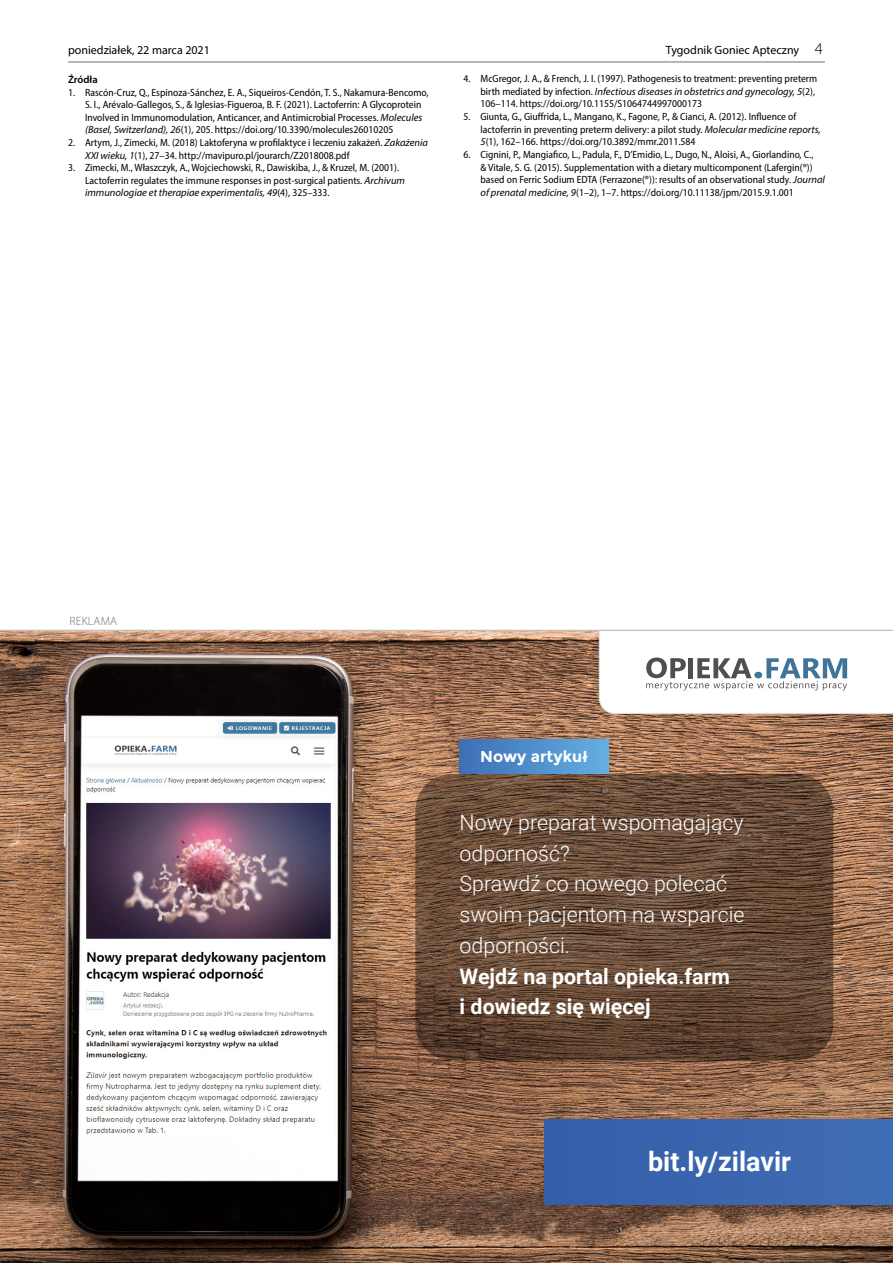
<style>
.page{position:relative;width:893px;height:1263px;background:#fff}
.page>*{position:absolute;margin:0;border:0;box-sizing:border-box;transform-origin:0 0}
.t1{font:700 27px "Roboto";color:#fff}
.t2{font:300 21.3px/30.8px "Roboto";color:#fff}
.t3{font:700 15.75px "Montserrat";color:#fff}
.t4{font:12px "Myriad Pro";color:#000}
.A11_Napis__REKLAMA{font:300 12px "Myriad Pro";letter-spacing:.02em;color:#706f6f}
.t5{font:semi-condensed 10.5px/12.6px "Myriad Pro";color:#000}
.A09_Nagłówek_piśmien{font:600 10.5px "Myriad Pro";color:#000}
.s1{font-weight:300;font-size:16.5px}
.s2{font-style:italic;font-stretch:normal}
.s3{font-weight:700}
</style>
<div class="page">
<hr style="left:68px;top:62px;width:757px;height:1px;background:#706f6f">
<img style="left:0;top:631px;width:893px;height:632px">
<div style="left:544px;top:1119px;width:349px;height:85px;background:#3a65ae"></div>
<svg style="left:599px;top:631px;width:294px;height:83px"></svg>
<svg style="left:415px;top:774px;width:418px;height:286px;background:#654936"></svg>
<img style="left:446px;top:726px;width:176px;height:61px">
<div style="left:460px;top:739px;width:148px;height:34px;background:linear-gradient(to right,#3e6fb5,#62afe2)"></div>
<img style="left:83px;top:719px;width:253px;height:417px">
<p class="t4" style="left:68px;top:42px;width:143px">poniedziałek, 22 marca 2021</p>
<p class="t4" style="left:666px;top:42px;width:158px">Tygodnik Goniec Apteczny <span class="s1">4</span></p>
<p class="A09_Nagłówek_piśmien" style="left:68px;top:73px;width:31px">Źródła</p>
<p class="t5" style="left:85px;top:86px;width:345px;text-indent:-17px">1. Rascón-Cruz, Q., Espinoza-Sánchez, E. A., Siqueiros-Cendón, T. S., Nakamura-Bencomo, S. I., Arévalo-Gallegos, S., &amp; Iglesias-Figueroa, B. F. (2021). Lactoferrin: A Glycoprotein Involved in Immunomodulation, Anticancer, and Antimicrobial Processes. <span class="s2">Molecules (Basel, Switzerland), 26</span>(1), 205. https://doi.org/10.3390/molecules26010205</p>
<p class="t5" style="left:85px;top:136px;width:345px;text-indent:-17px">2. Artym, J., Zimecki, M. (2018) Laktoferyna w profilaktyce i leczeniu zakażeń. <span class="s2">Zakażenia<br>XXI wieku, 1</span>(1), 27–34. http://mavipuro.pl/jourarch/Z2018008.pdf</p>
<p class="t5" style="left:85px;top:161px;width:321px;text-indent:-17px">3. Zimecki, M., Właszczyk, A., Wojciechowski, R., Dawiskiba, J., &amp; Kruzel, M. (2001).<br>Lactoferrin regulates the immune responses in post-surgical patients. <span class="s2">Archivum immunologiae et therapiae experimentalis, 49</span>(4), 325–333.</p>
<p class="t5" style="left:480px;top:72px;width:338px;text-indent:-17px">4. McGregor, J. A., &amp; French, J. I. (1997). Pathogenesis to treatment: preventing preterm birth mediated by infection. <span class="s2">Infectious diseases in obstetrics and gynecology, 5</span>(2),<br>106–114. https://doi.org/10.1155/S1064744997000173</p>
<p class="t5" style="left:480px;top:110px;width:342px;text-indent:-17px">5. Giunta, G., Giuffrida, L., Mangano, K., Fagone, P., &amp; Cianci, A. (2012). Influence of lactoferrin in preventing preterm delivery: a pilot study. <span class="s2">Molecular medicine reports,<br>5</span>(1), 162–166. https://doi.org/10.3892/mmr.2011.584</p>
<p class="t5" style="left:480px;top:148px;width:346px;text-indent:-17px">6. Cignini, P., Mangiafico, L., Padula, F., D’Emidio, L., Dugo, N., Aloisi, A., Giorlandino, C.,<br>&amp; Vitale, S. G. (2015). Supplementation with a dietary multicomponent (Lafergin(®)) based on Ferric Sodium EDTA (Ferrazone(®)): results of an observational study. <span class="s2">Journal of prenatal medicine, 9</span>(1–2), 1–7. https://doi.org/10.11138/jpm/2015.9.1.001</p>
<p class="A11_Napis__REKLAMA" style="left:70px;top:614px;width:49px">REKLAMA</p>
<p class="t3" style="left:480px;top:747px;width:109px">Nowy artykuł</p>
<p class="t2" style="left:460px;top:806px;width:287px">Nowy preparat wspomagający odporność?<br>Sprawdź co nowego polecać swoim pacjentom na wsparcie odporności.<br><span class="s3">Wejdź na portal opieka.farm<br>i dowiedz się więcej</span></p>
<p class="t1" style="left:648px;top:1143px;width:145px">bit.ly/zilavir</p>
</div>
